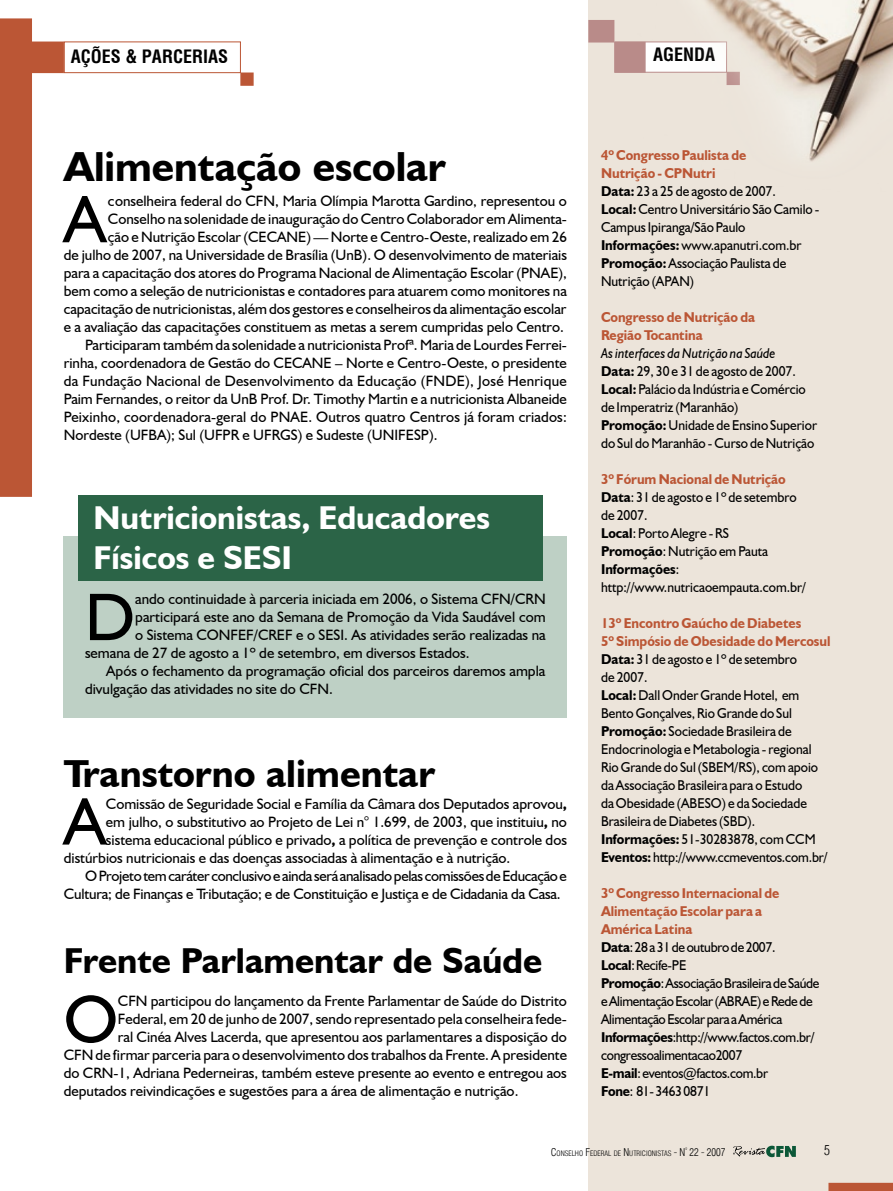
<style>
.page{position:relative;width:893px;height:1191px;background:#fff}
.page>*{position:absolute;margin:0;border:0;box-sizing:border-box;transform-origin:0 0}
.t1{font:67.65px "Humanist 521 BT";color:#000}
.t2{font:700 42px "Humanist 521 BT";color:#000}
.t3{font:700 39px "Humanist 521 BT";color:#000}
.t4{font:700 36px "Humanist 521 BT";color:#000}
.t5{font:700 33px/39.6px "Humanist 521 BT";color:#fff}
.t6{font:700 condensed 18px "Switzerland";color:#000}
.t7{font:15px "Humanist 521 BT";color:#000}
.t8{font:15px "Humanist 521 BT";letter-spacing:-.02em;color:#000}
.t9{font:14.25px/18px "Humanist 521 BT";color:#000;scale:.95 1}
.t10{font:14.25px/18px "Humanist 521 BT";letter-spacing:-.02em;color:#000;scale:.95 1}
.t11{font:700 14.25px/18px "Humanist 521 BT";color:#bb5635;scale:.95 1}
.t12{font:13.5px "Switzerland Cond Light";color:#000}
.t13{font:10.5px "Switzerland Cond Light";color:#000}
.t14{font:7.35px "Switzerland Cond Light";color:#000}
.s1{font-weight:700}
.s2{font-weight:700;color:#bb5635}
.s3{font-style:italic}
.s4{font-size:10.5px}
</style>
<div class="page">
<div style="left:64px;top:536px;width:503px;height:182px;background:#bed0c5"></div>
<div style="left:79px;top:495px;width:464px;height:85px;background:#2b6447"></div>
<div style="left:64px;top:42px;width:177px;height:31px;border:1px solid #bb5635"></div>
<div style="left:22px;top:42px;width:42px;height:31px;background:#bb5635;border:2px solid #bb5635"></div>
<div style="left:1px;top:19px;width:30px;height:477px;background:#bb5635"></div>
<div style="left:0;top:18px;width:32px;height:479px;border:2px solid #bb5635"></div>
<div style="left:240px;top:72px;width:14px;height:14px;background:#bb5635;border:2px solid #bb5635"></div>
<div style="left:588px;top:0;width:305px;height:1191px;background:#ece4da"></div>
<div style="left:614px;top:42px;width:32px;height:31px;background:#b98b89;border:2px solid #b98b89"></div>
<div style="left:588px;top:20px;width:26px;height:23px;background:#b98b89;border:2px solid #b98b89"></div>
<img style="left:638px;top:0;width:255px;height:161px">
<svg style="left:828px;top:1182px;width:65px;height:9px"></svg>
<svg style="left:733px;top:1145px;width:63px;height:12px"></svg>
<p class="t6" style="left:71px;top:45px;width:122px">AÇÕES &amp; PARCERIA</p>
<p class="t6" style="left:218px;top:45px;width:12px">S</p>
<h2 class="t2" style="left:64px;top:140px;width:384px">Alimentação escolar</h2>
<h1 class="t1" style="left:64px;top:177px;width:44px">A</h1>
<p class="t7" style="left:108px;top:192px;width:460px">conselheira federal do CFN, Maria Olímpia Marotta Gardino, representou o</p>
<p class="t7" style="left:108px;top:210px;width:460px">Conselho na solenidade de inauguração do Centro Colaborador em Alimenta-</p>
<p class="t7" style="left:108px;top:228px;width:460px">ção e Nutrição Escolar (CECANE) — Norte e Centro-Oeste, realizado em 26</p>
<p class="t7" style="left:64px;top:246px;width:505px">de julho de 2007, na Universidade de Brasília (UnB). O desenvolvimento de materiais</p>
<p class="t7" style="left:64px;top:264px;width:505px">para a capacitação dos atores do Programa Nacional de Alimentação Escolar (PNAE),</p>
<p class="t7" style="left:64px;top:282px;width:505px">bem como a seleção de nutricionistas e contadores para atuarem como monitores na</p>
<p class="t7" style="left:64px;top:300px;width:504px">capacitação de nutricionistas, além dos gestores e conselheiros da alimentação escolar</p>
<p class="t7" style="left:64px;top:318px;width:502px">e a avaliação das capacitações constituem as metas a serem cumpridas pelo Centro.</p>
<p class="t7" style="left:85px;top:336px;width:483px">Participaram também da solenidade a nutricionista Profª. Maria de Lourdes Ferrei-</p>
<p class="t7" style="left:64px;top:354px;width:505px">rinha, coordenadora de Gestão do CECANE – Norte e Centro-Oeste, o presidente</p>
<p class="t7" style="left:64px;top:372px;width:504px">da Fundação Nacional de Desenvolvimento da Educação (FNDE), José Henrique</p>
<p class="t7" style="left:64px;top:390px;width:505px">Paim Fernandes, o reitor da UnB Prof. Dr. Timothy Martin e a nutricionista Albaneide</p>
<p class="t7" style="left:64px;top:408px;width:505px">Peixinho, coordenadora-geral do PNAE. Outros quatro Centros já foram criados:</p>
<p class="t7" style="left:64px;top:426px;width:375px">Nordeste (UFBA); Sul (UFPR e UFRGS) e Sudeste (UNIFESP).</p>
<h3 class="t5" style="left:94px;top:497px;width:398px">Nutricionistas, Educadores<br>Físicos e sesi</h3>
<h1 class="t1" style="left:85px;top:575px;width:52px">D</h1>
<p class="t7" style="left:135px;top:590px;width:412px">ando continuidade à parceria iniciada em 2006, o Sistema CFN/CRN</p>
<p class="t7" style="left:135px;top:608px;width:412px">participará este ano da Semana de Promoção da Vida Saudável com</p>
<p class="t7" style="left:135px;top:626px;width:412px">o Sistema CONFEF/CREF e o SESI. As atividades serão realizadas na</p>
<p class="t7" style="left:85px;top:644px;width:386px">semana de 27 de agosto a 1º de setembro, em diversos Estados.</p>
<p class="t7" style="left:106px;top:662px;width:441px">Após o fechamento da programação oficial dos parceiros daremos ampla</p>
<p class="t7" style="left:85px;top:680px;width:249px">divulgação das atividades no site do CFN.</p>
<h3 class="t3" style="left:64px;top:750px;width:373px">Transtorno alimentar</h3>
<h1 class="t1" style="left:64px;top:780px;width:44px">A</h1>
<p class="t7" style="left:106px;top:794px;width:463px">Comissão de Seguridade Social e Família da Câmara dos Deputados aprovou<span class="s1">,</span></p>
<p class="t7" style="left:106px;top:812px;width:463px">em julho, o substitutivo ao Projeto de Lei n° 1.699, de 2003, que instituiu<span class="s1">,</span> no</p>
<p class="t7" style="left:106px;top:830px;width:463px">sistema educacional público e privado<span class="s1">,</span> a política de prevenção e controle dos</p>
<p class="t7" style="left:64px;top:848px;width:448px">distúrbios nutricionais e das doenças associadas à alimentação e à nutrição.</p>
<p class="t8" style="left:85px;top:866px;width:483px">O Projeto tem caráter conclusivo e ainda será analisado pelas comissões de Educação e</p>
<p class="t7" style="left:64px;top:884px;width:498px">Cultura; de Finanças e Tributação; e de Constituição e Justiça e de Cidadania da Casa.</p>
<h3 class="t4" style="left:64px;top:938px;width:480px">Frente Parlamentar de Saúde</h3>
<h1 class="t1" style="left:64px;top:977px;width:56px">O</h1>
<p class="t7" style="left:118px;top:991px;width:450px">CFN participou do lançamento da Frente Parlamentar de Saúde do Distrito</p>
<p class="t7" style="left:118px;top:1009px;width:450px">Federal, em 20 de junho de 2007, sendo representado pela conselheira fede-</p>
<p class="t7" style="left:118px;top:1027px;width:450px">ral Cinéa Alves Lacerda, que apresentou aos parlamentares a disposição do</p>
<p class="t7" style="left:64px;top:1045px;width:505px">CFN de firmar parceria para o desenvolvimento dos trabalhos da Frente. A presidente</p>
<p class="t7" style="left:64px;top:1063px;width:505px">do CRN-1, Adriana Pederneiras, também esteve presente ao evento e entregou aos</p>
<p class="t7" style="left:64px;top:1081px;width:456px">deputados reivindicações e sugestões para a área de alimentação e nutrição.</p>
<p class="t6" style="left:653px;top:44px;width:32px">AGENDA</p>
<p class="t9" style="left:601px;top:146px;width:231px"><span class="s2">4º Congresso Paulista de<br>Nutrição - CPNutri<br></span><span class="s1">Data:</span> 23 a 25 de agosto de 2007.<br><span class="s1">Local:</span> Centro Universitário São Camilo -<br>Campus Ipiranga/São Paulo<br><span class="s1">Informações:</span> www.apanutri.com.br<br><span class="s1">Promoção:</span> Associação Paulista de<br>Nutrição (APAN)</p>
<p class="t11" style="left:601px;top:307px;width:164px">Congresso de Nutrição da<br>Região Tocantina</p>
<p class="t9" style="left:601px;top:343px;width:229px"><span class="s3">As interfaces da Nutrição na Saúde<br></span><span class="s1">Data:</span> 29, 30 e 31 de agosto de 2007.<br><span class="s1">Local:</span> Palácio da Indústria e Comércio de Imperatriz (Maranhão)<br><span class="s1">Promoção:</span> Unidade de Ensino Superior do Sul do Maranhão - Curso de Nutrição</p>
<p class="t9" style="left:601px;top:469px;width:217px"><span class="s2">3º Fórum Nacional de Nutrição<br></span><span class="s1">Data</span>: 31 de agosto e 1º de setembro de 2007.<br><span class="s1">Local</span>: Porto Alegre - RS<br><span class="s1">Promoção</span>: Nutrição em Pauta<br><span class="s1">Informações</span>: http://www.nutricaoempauta.com.br/</p>
<p class="t9" style="left:601px;top:613px;width:243px"><span class="s2">13º Encontro Gaúcho de Diabetes<br>5º Simpósio de Obesidade do Mercosul </span><span class="s1">Data:</span> 31 de agosto e 1º de setembro<br>de 2007.<br><span class="s1">Local:</span> Dall Onder Grande Hotel, em Bento Gonçalves, Rio Grande do Sul <span class="s1">Promoção:</span> Sociedade Brasileira de Endocrinologia e Metabologia - regional Rio Grande do Sul (SBEM/RS), com apoio da Associação Brasileira para o Estudo<br>da Obesidade (ABESO) e da Sociedade Brasileira de Diabetes (SBD).<br><span class="s1">Informações:</span> 51-30283878, com CCM <span class="s1">Eventos:</span> http://www.ccmeventos.com.br/</p>
<p class="t10" style="left:601px;top:883px;width:232px"><span class="s2">3º Congresso Internacional de<br>Alimentação Escolar para a<br>América Latina<br></span><span class="s1">Data</span>: 28 a 31 de outubro de 2007.<br><span class="s1">Local</span>: Recife-PE<br><span class="s1">Promoção</span>: Associação Brasileira de Saúde e Alimentação Escolar (ABRAE) e Rede de<br>Alimentação Escolar para a América<br><span class="s1">Informações</span>:http://www.factos.com.br/ congressoalimentacao2007<br><span class="s1">E-mail</span>: eventos@factos.com.br<br><span class="s1">Fone</span>: 81- 3463 0871</p>
<p class="t14" style="left:551px;top:1148px;width:135px"><span class="s4">C</span>ONSELHO <span class="s4">F</span>EDERAL DE <span class="s4">N</span> UTRICIONISTAS <span class="s4">- N</span></p>
<p class="t12" style="left:824px;top:1142px;width:7px">5</p>
<p class="t13" style="left:685px;top:1145px;width:42px"><sup>º</sup> 22 - 2007</p>
</div>
